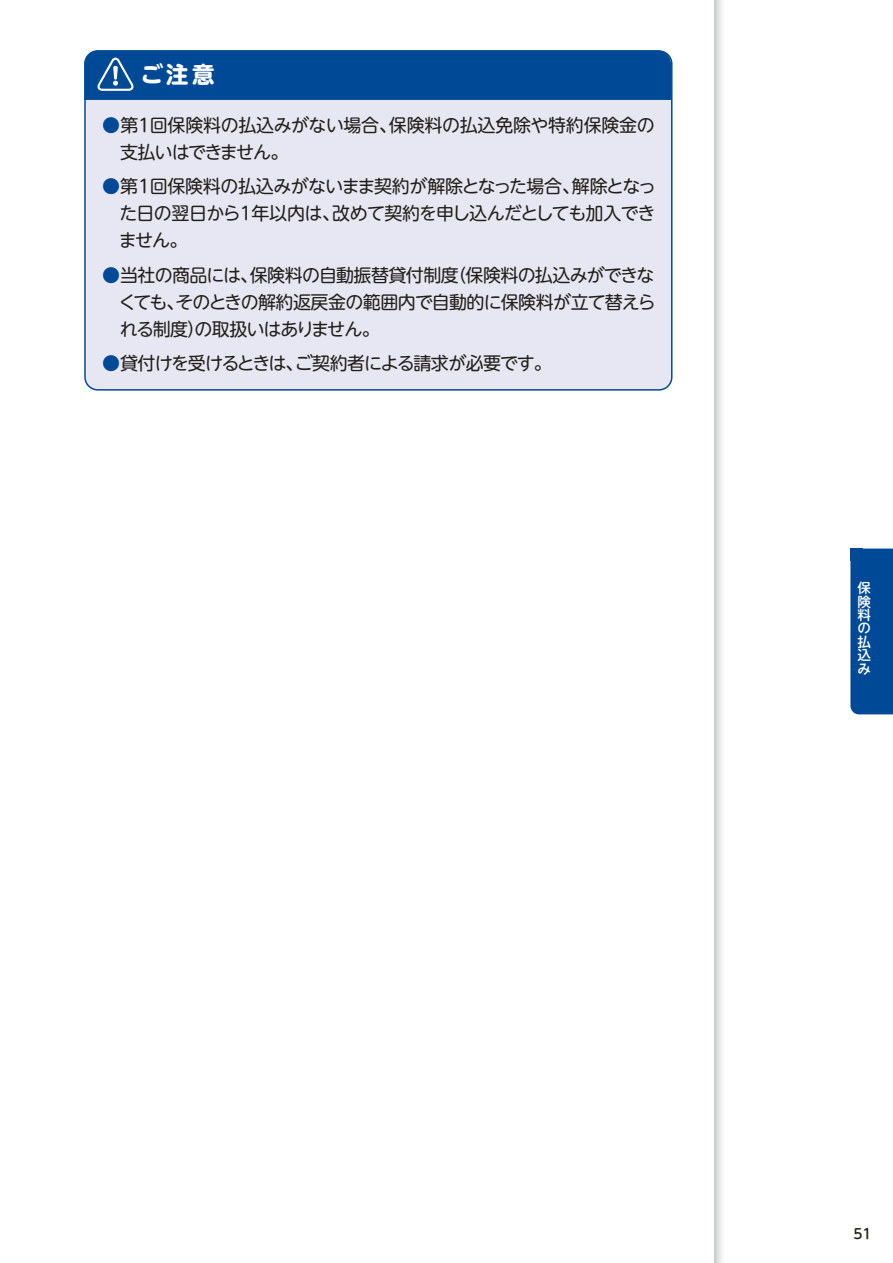
<style>
.page{position:relative;width:893px;height:1263px;background:#fff}
.page>*{position:absolute;margin:0;border:0;box-sizing:border-box;transform-origin:0 0}
.t1{font:22.5px "UD Shin M Go Pro Bold 90 pv RKSJ H";color:#fff}
.t2{font:18px/27px "UD Shin M Go Pro Regular 90 pv RKSJ H";letter-spacing:-.04em;color:#221f19;text-align:justify}
.t3{font:18px/27px "UD Shin M Go Pro Regular 90 pv RKSJ H";letter-spacing:-.02em;color:#221f19}
.t4{font:13.8px "UD Shin M Go Pro Medium 90 pv RKSJ H";color:#221f19}
.t5{font:13.5px/13.5px "UD Shin M Go Pro Medium 90 pv RKSJ V";color:#fff;text-align:justify}
.s1{color:#004997}
</style>
<div class="page">
<svg style="left:714px;top:0;width:8px;height:1263px;background:#dbdddd"></svg>
<div style="left:85px;top:51px;width:587px;height:339px;background:#e7e7f4;border-radius:13px"></div>
<svg style="left:84px;top:50px;width:588px;height:51px;background:#084e9a"></svg>
<div style="left:850px;top:549px;width:43px;height:165px;background:#004997"></div>
<div style="left:850px;top:549px;width:13px;height:12px;background:#004997"></div>
<p class="t1" style="left:140px;top:66px;width:76px">ご注意</p>
<p class="t3" style="left:120px;top:114px;width:536px;text-indent:-18px"><span class="s1">●</span>第1回保険料の払込みがない場合、保険料の払込免除や特約保険金の支払いはできません。</p>
<p class="t2" style="left:119px;top:175px;width:539px;text-indent:-17px"><span class="s1">●</span>第1回保険料の払込みがないまま契約が解除となった場合、解除となった日の翌日から1年以内は、改めて契約を申し込んだとしても加入できません。</p>
<p class="t2" style="left:118px;top:264px;width:539px;text-indent:-16px"><span class="s1">●</span>当社の商品には、保険料の自動振替貸付制度（保険料の払込みができなくても、そのときの解約返戻金の範囲内で自動的に保険料が立て替えられる制度）の取扱いはありません。</p>
<p class="t2" style="left:102px;top:353px;width:451px"><span class="s1">●</span>貸付けを受けるときは、ご契約者による請求が必要です。</p>
<p class="t5" style="left:858px;top:583px;width:15px">保険料の払込み</p>
<p class="t4" style="left:853px;top:1228px;width:20px">51</p>
</div>
